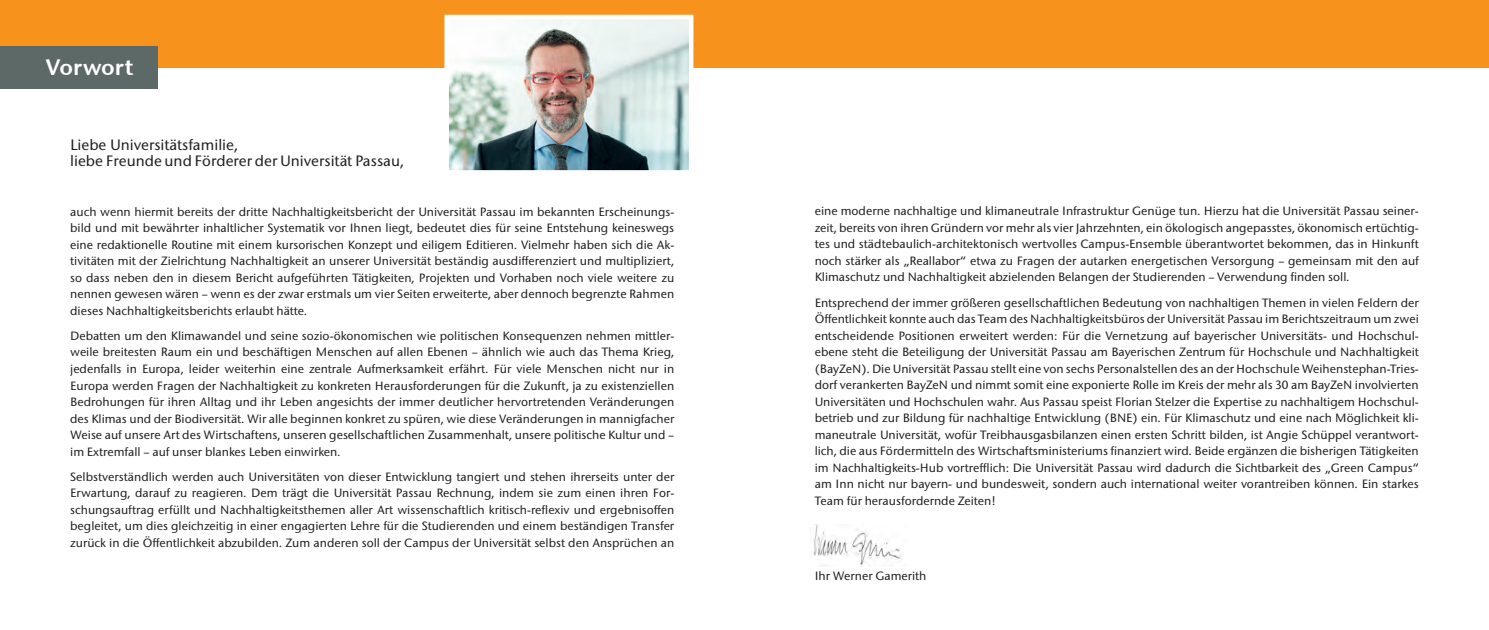
<style>
.page{position:relative;width:1489px;height:630px;background:#fff}
.page>*{position:absolute;margin:0;border:0;box-sizing:border-box;transform-origin:0 0}
.t1{font:22.5px "Stone Sans Semi ITCTT";color:#fff}
.t2{font:500 15px "Stone Sans ITC";color:#231f20}
.t3{font:500 12px/16.5px "Stone Sans ITC";color:#231f20;text-align:justify}
</style>
<div class="page">
<div style="left:0;top:0;width:1488px;height:68px;background:#f7931d"></div>
<div style="left:0;top:46px;width:157px;height:43px;background:#5d6966"></div>
<img style="left:449px;top:20px;width:239px;height:149px">
<div style="left:444px;top:15px;width:249px;height:159px;border:4px solid #fff"></div>
<img style="left:813px;top:524px;width:89px;height:42px">
<p class="t1" style="left:46px;top:52px;width:89px">Vorwort</p>
<p class="t2" style="left:70px;top:135px;width:169px">Liebe Universitätsfamilie,</p>
<p class="t2" style="left:70px;top:152px;width:335px">liebe Freunde und Förderer der Universität Passau,</p>
<p class="t3" style="left:70px;top:203px;width:605px">auch wenn hiermit bereits der dritte Nachhaltigkeitsbericht der Universität Passau im bekannten Erscheinungs&shy;bild und mit bewährter inhaltlicher Systematik vor Ihnen liegt, bedeutet dies für seine Entstehung keineswegs eine redaktionelle Routine mit einem kursorischen Konzept und eiligem Editieren. Vielmehr haben sich die Ak&shy;tivitäten mit der Zielrichtung Nachhaltigkeit an unserer Universität beständig ausdifferenziert und multipliziert, so dass neben den in diesem Bericht aufgeführten Tätigkeiten, Projekten und Vorhaben noch viele weitere zu nennen gewesen wären – wenn es der zwar erstmals um vier Seiten erweiterte, aber dennoch begrenzte Rahmen dieses Nachhaltigkeitsberichts erlaubt hätte.</p>
<p class="t3" style="left:70px;top:327px;width:605px">Debatten um den Klimawandel und seine sozio-ökonomischen wie politischen Konsequenzen nehmen mittler&shy;weile breitesten Raum ein und beschäftigen Menschen auf allen Ebenen – ähnlich wie auch das Thema Krieg, jedenfalls in Europa, leider weiterhin eine zentrale Aufmerksamkeit erfährt. Für viele Menschen nicht nur in Europa werden Fragen der Nachhaltigkeit zu konkreten Herausforderungen für die Zukunft, ja zu existenziellen Bedrohungen für ihren Alltag und ihr Leben angesichts der immer deutlicher hervortretenden Veränderungen des Klimas und der Biodiversität. Wir alle beginnen konkret zu spüren, wie diese Veränderungen in mannigfacher Weise auf unsere Art des Wirtschaftens, unseren gesellschaftlichen Zusammenhalt, unsere politische Kultur und – im Extremfall – auf unser blankes Leben einwirken.</p>
<p class="t3" style="left:70px;top:468px;width:605px">Selbstverständlich werden auch Universitäten von dieser Entwicklung tangiert und stehen ihrerseits unter der Erwartung, darauf zu reagieren. Dem trägt die Universität Passau Rechnung, indem sie zum einen ihren For&shy;schungsauftrag erfüllt und Nachhaltigkeitsthemen aller Art wissenschaftlich kritisch-reflexiv und ergebnisoffen begleitet, um dies gleichzeitig in einer engagierten Lehre für die Studierenden und einem beständigen Transfer zurück in die Öffentlichkeit abzubilden. Zum anderen soll der Campus der Universität selbst den Ansprüchen an</p>
<p class="t3" style="left:814px;top:203px;width:605px">eine moderne nachhaltige und klimaneutrale Infrastruktur Genüge tun. Hierzu hat die Universität Passau seiner&shy;zeit, bereits von ihren Gründern vor mehr als vier Jahrzehnten, ein ökologisch angepasstes, ökonomisch ertüchtig&shy;tes und städtebaulich-architektonisch wertvolles Campus-Ensemble überantwortet bekommen, das in Hinkunft noch stärker als „Reallabor“ etwa zu Fragen der autarken energetischen Versorgung – gemeinsam mit den auf Klimaschutz und Nachhaltigkeit abzielenden Belangen der Studierenden – Verwendung finden soll.</p>
<p class="t3" style="left:814px;top:294px;width:605px">Entsprechend der immer größeren gesellschaftlichen Bedeutung von nachhaltigen Themen in vielen Feldern der Öffentlichkeit konnte auch das Team des Nachhaltigkeitsbüros der Universität Passau im Berichtszeitraum um zwei entscheidende Positionen erweitert werden: Für die Vernetzung auf bayerischer Universitäts- und Hochschul&shy;ebene steht die Beteiligung der Universität Passau am Bayerischen Zentrum für Hochschule und Nachhaltigkeit (BayZeN). Die Universität Passau stellt eine von sechs Personalstellen des an der Hochschule Weihenstephan-Tries&shy;dorf verankerten BayZeN und nimmt somit eine exponierte Rolle im Kreis der mehr als 30 am BayZeN involvierten Universitäten und Hochschulen wahr. Aus Passau speist Florian Stelzer die Expertise zu nachhaltigem Hochschul&shy;betrieb und zur Bildung für nachhaltige Entwicklung (BNE) ein. Für Klimaschutz und eine nach Möglichkeit kli&shy;maneutrale Universität, wofür Treibhausgasbilanzen einen ersten Schritt bilden, ist Angie Schüppel verantwort&shy;lich, die aus Fördermitteln des Wirtschaftsministeriums finanziert wird. Beide ergänzen die bisherigen Tätigkeiten im Nachhaltigkeits-Hub vortrefflich: Die Universität Passau wird dadurch die Sichtbarkeit des „Green Campus“ am Inn nicht nur bayern- und bundesweit, sondern auch international weiter vorantreiben können. Ein starkes Team für herausfordernde Zeiten!</p>
<p class="t3" style="left:814px;top:567px;width:113px">Ihr Werner Gamerith</p>
</div>
